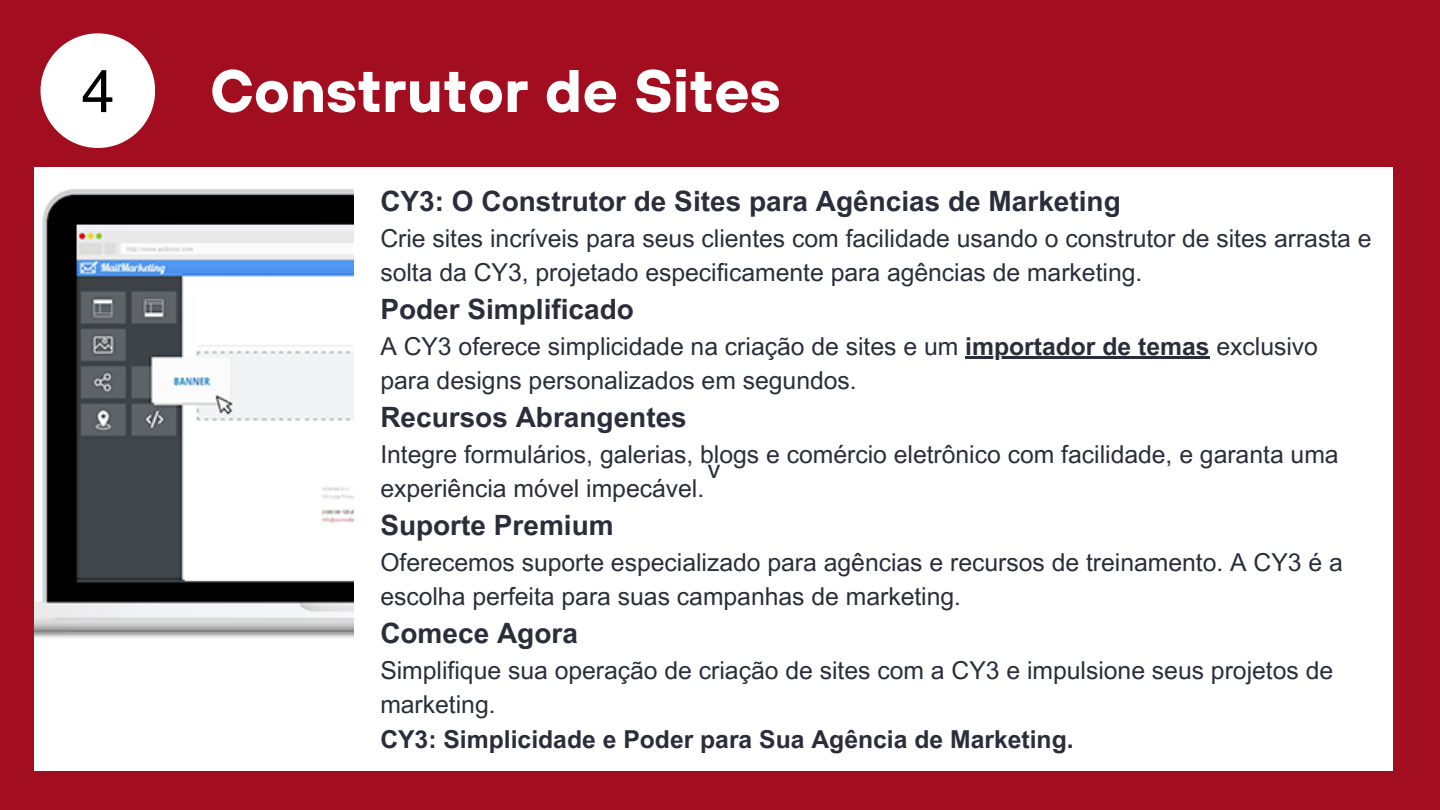
<style>
.page{position:relative;width:1440px;height:810px;background:#a20e20}
.page>*{position:absolute;margin:0;border:0;box-sizing:border-box;transform-origin:0 0}
.t1{font:700 60px "TT Hoves";color:#fff}
.t2{font:59px "Helios";color:#000}
.t3{font:700 28px "Arial MT Pro";color:#2a2e3a}
.t4{font:25px "Helios";color:#2a2e3a}
.t5{font:24.7px/34.5px "Arial MT Pro";color:#2a2e3a}
.t6{font:700 24.7px "Arial MT Pro";color:#2a2e3a}
.s1{font-weight:700}
</style>
<div class="page">
<div style="left:34px;top:167px;width:1359px;height:604px;background:#fff"></div>
<div style="left:40px;top:33px;width:115px;height:115px;background:#fff;border-radius:50%"></div>
<hr style="left:965px;top:356px;width:245px;height:3px;background:#2a2e3a">
<img style="left:34px;top:189px;width:319px;height:449px">
<p class="t2" style="left:81px;top:54px;width:35px">4</p>
<p class="t1" style="left:210px;top:52px;width:572px">Construtor de Sites</p>
<p class="t3" style="left:380px;top:191px;width:742px">CY3: O Construtor de Sites para Agências de Marketing</p>
<p class="t5" style="left:380px;top:224px;width:993px">Crie sites incríveis para seus clientes com facilidade usando o construtor de sites arrasta e solta da CY3, projetado especificamente para agências de marketing.</p>
<p class="t3" style="left:380px;top:299px;width:255px">Poder Simplificado</p>
<p class="t5" style="left:380px;top:332px;width:939px">A CY3 oferece simplicidade na criação de sites e um <span class="s1">importador de temas</span> exclusivo para designs personalizados em segundos.</p>
<p class="t3" style="left:380px;top:407px;width:308px">Recursos Abrangentes</p>
<p class="t5" style="left:380px;top:440px;width:960px">Integre formulários, galerias, blogs e comércio eletrônico com facilidade, e garanta uma experiência móvel impecável.</p>
<p class="t3" style="left:380px;top:515px;width:235px">Suporte Premium</p>
<p class="t5" style="left:380px;top:548px;width:964px">Oferecemos suporte especializado para agências e recursos de treinamento. A CY3 é a escolha perfeita para suas campanhas de marketing.</p>
<p class="t3" style="left:380px;top:623px;width:199px">Comece Agora</p>
<p class="t5" style="left:380px;top:656px;width:954px">Simplifique sua operação de criação de sites com a CY3 e impulsione seus projetos de marketing.</p>
<p class="t6" style="left:380px;top:730px;width:695px">CY3: Simplicidade e Poder para Sua Agência de Marketing.</p>
<p class="t4" style="left:708px;top:453px;width:14px">v</p>
</div>
